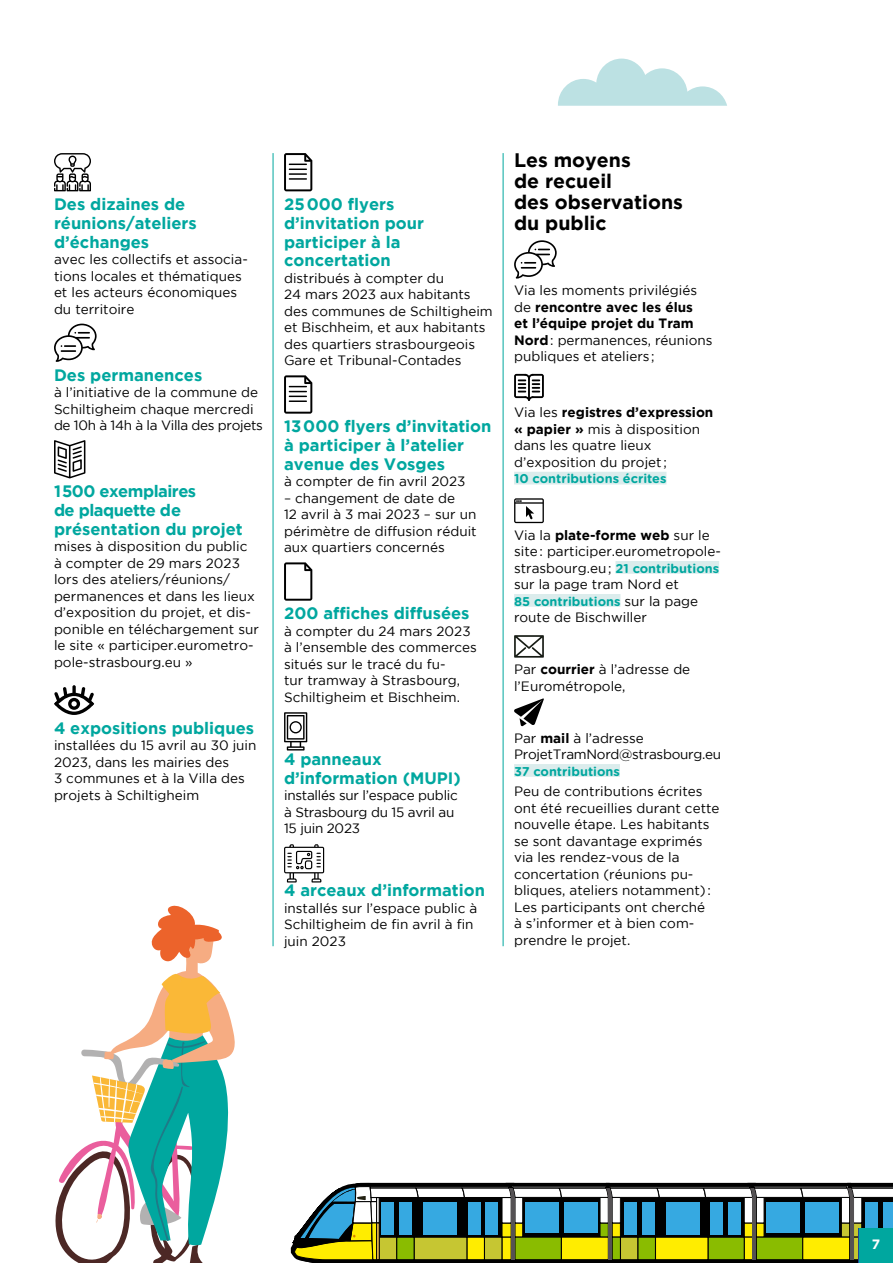
<style>
.page{position:relative;width:893px;height:1263px;background:#fff}
.page>*{position:absolute;margin:0;border:0;box-sizing:border-box;transform-origin:0 0}
.t1{font:700 19.5px/21px "Gotham";color:#000}
.t2{font:700 16.5px/18.8px "Gotham";color:#00a79f}
.t3{font:700 16.5px/18.8px "Gotham";letter-spacing:-.03em;color:#00a79f}
.t4{font:13.5px/16.5px "Gotham";color:#000}
.t5{font:13.5px/16.5px "Gotham";letter-spacing:-.02em;color:#000}
.t6{font:700 13.5px "Gotham";color:#fff}
.t7{font:700 12.75px "Gotham Rounded";color:#00a79f}
.s1{font-weight:700}
.s2{font-family:"Gotham";font-weight:400;font-size:13.5px;color:#000}
</style>
<div class="page">
<hr style="left:273px;top:153px;width:1px;height:793px;background:#00a79f">
<hr style="left:503px;top:153px;width:1px;height:793px;background:#00a79f">
<svg style="left:290px;top:1182px;width:603px;height:81px;background:#6e8d69"></svg>
<svg style="left:55px;top:905px;width:180px;height:358px"></svg>
<svg style="left:558px;top:59px;width:169px;height:47px"></svg>
<svg style="left:54px;top:153px;width:37px;height:38px"></svg>
<svg style="left:54px;top:324px;width:43px;height:38px"></svg>
<svg style="left:54px;top:440px;width:31px;height:38px"></svg>
<svg style="left:54px;top:687px;width:40px;height:28px"></svg>
<svg style="left:284px;top:153px;width:28px;height:38px"></svg>
<svg style="left:284px;top:375px;width:28px;height:39px"></svg>
<svg style="left:284px;top:562px;width:28px;height:39px"></svg>
<svg style="left:284px;top:712px;width:23px;height:38px"></svg>
<svg style="left:284px;top:844px;width:40px;height:38px"></svg>
<div style="left:514px;top:472px;width:152px;height:12px;background:#dbecec"></div>
<div style="left:615px;top:561px;width:104px;height:13px;background:#dbecec"></div>
<div style="left:514px;top:594px;width:106px;height:13px;background:#dbecec"></div>
<div style="left:514px;top:764px;width:106px;height:13px;background:#dbecec"></div>
<svg style="left:514px;top:240px;width:43px;height:39px"></svg>
<svg style="left:514px;top:374px;width:30px;height:27px"></svg>
<svg style="left:514px;top:498px;width:30px;height:25px"></svg>
<svg style="left:514px;top:635px;width:30px;height:23px"></svg>
<svg style="left:514px;top:698px;width:30px;height:28px"></svg>
<div style="left:859px;top:1229px;width:34px;height:34px;background:#00a79f"></div>
<p class="t2" style="left:54px;top:194px;width:144px">Des dizaines de réunions/ateliers d’échanges</p>
<p class="t4" style="left:54px;top:251px;width:195px">avec les collectifs et associa&shy;tions locales et thématiques et les acteurs économiques du territoire</p>
<p class="t2" style="left:54px;top:365px;width:150px">Des permanences</p>
<p class="t4" style="left:54px;top:384px;width:210px">à l’initiative de la commune de<br>Schiltigheim chaque mercredi de 10h à 14h à la Villa des projets</p>
<p class="t3" style="left:54px;top:481px;width:190px">1500 exemplaires<br>de plaquette de présentation du projet</p>
<p class="t4" style="left:54px;top:538px;width:206px">mises à disposition du public<br>à compter de 29 mars 2023 lors des ateliers/réunions/ permanences et dans les lieux d’exposition du projet, et dis&shy;ponible en téléchargement sur le site « participer.eurometro&shy;pole-strasbourg.eu »</p>
<p class="t2" style="left:54px;top:718px;width:202px">4 expositions publiques</p>
<p class="t4" style="left:54px;top:737px;width:204px">installées du 15 avril au 30 juin<br>2023, dans les mairies des<br>3 communes et à la Villa des projets à Schiltigheim</p>
<p class="t2" style="left:284px;top:194px;width:141px">25 000 flyers d’invitation pour participer à la concertation</p>
<p class="t4" style="left:284px;top:270px;width:210px">distribués à compter du<br>24 mars 2023 aux habitants des communes de Schiltigheim et Bischheim, et aux habitants des quartiers strasbourgeois<br>Gare et Tribunal-Contades</p>
<p class="t2" style="left:284px;top:417px;width:209px">13 000 flyers d’invitation à participer à l’atelier avenue des Vosges</p>
<p class="t4" style="left:284px;top:473px;width:183px">à compter de fin avril 2023</p>
<p class="t4" style="left:284px;top:490px;width:194px">– changement de date de<br>12 avril à 3 mai 2023 – sur un périmètre de diffusion réduit aux quartiers concernés</p>
<p class="t2" style="left:284px;top:604px;width:187px">200 affiches diffusées</p>
<p class="t4" style="left:284px;top:623px;width:194px">à compter du 24 mars 2023 à l’ensemble des commerces situés sur le tracé du fu-<br>tur tramway à Strasbourg,<br>Schiltigheim et Bischheim.</p>
<p class="t2" style="left:284px;top:749px;width:178px">4 panneaux d’information (MUPI)</p>
<p class="t5" style="left:284px;top:787px;width:175px">installés sur l’espace public à Strasbourg du 15 avril au<br>15 juin 2023</p>
<p class="t2" style="left:284px;top:880px;width:202px">4 arceaux d’information</p>
<p class="t4" style="left:284px;top:899px;width:195px">installés sur l’espace public à<br>Schiltigheim de fin avril à fin juin 2023</p>
<h1 class="t1" style="left:514px;top:149px;width:170px">Les moyens<br>de recueil<br>des observations du public</h1>
<p class="t4" style="left:514px;top:282px;width:200px">Via les moments privilégiés de <span class="s1">rencontre avec les élus<br>et l’équipe projet du Tram<br>Nord</span>: permanences, réunions publiques et ateliers ;</p>
<p class="t4" style="left:514px;top:404px;width:201px">Via les <span class="s1">registres d’expression « papier »</span> mis à disposition dans les quatre lieux d’exposition du projet ;</p>
<p class="t7" style="left:514px;top:469px;width:154px">10 contributions écrites</p>
<p class="t4" style="left:514px;top:526px;width:208px">Via la <span class="s1">plate-forme web</span> sur le site: participer.eurometropole-</p>
<p class="t7" style="left:514px;top:559px;width:207px"><span class="s2">strasbourg.eu;</span> 21 contributions</p>
<p class="t4" style="left:514px;top:576px;width:166px">sur la page tram Nord et</p>
<p class="t7" style="left:514px;top:592px;width:186px">85 contributions <span class="s2">sur la page</span></p>
<p class="t4" style="left:514px;top:609px;width:134px">route de Bischwiller</p>
<p class="t4" style="left:514px;top:661px;width:178px">Par <span class="s1">courrier</span> à l’adresse de l’Eurométropole,</p>
<p class="t5" style="left:514px;top:729px;width:209px">Par <span class="s1">mail</span> à l’adresse<br>ProjetTramNord@strasbourg.eu</p>
<p class="t7" style="left:514px;top:762px;width:107px">37 contributions</p>
<p class="t4" style="left:514px;top:783px;width:207px">Peu de contributions écrites ont été recueillies durant cette nouvelle étape. Les habitants se sont davantage exprimés via les rendez-vous de la concertation (réunions pu&shy;bliques, ateliers notamment) :<br>Les participants ont cherché<br>à s’informer et à bien com&shy;prendre le projet.</p>
<p class="t6" style="left:872px;top:1237px;width:10px">7</p>
</div>
